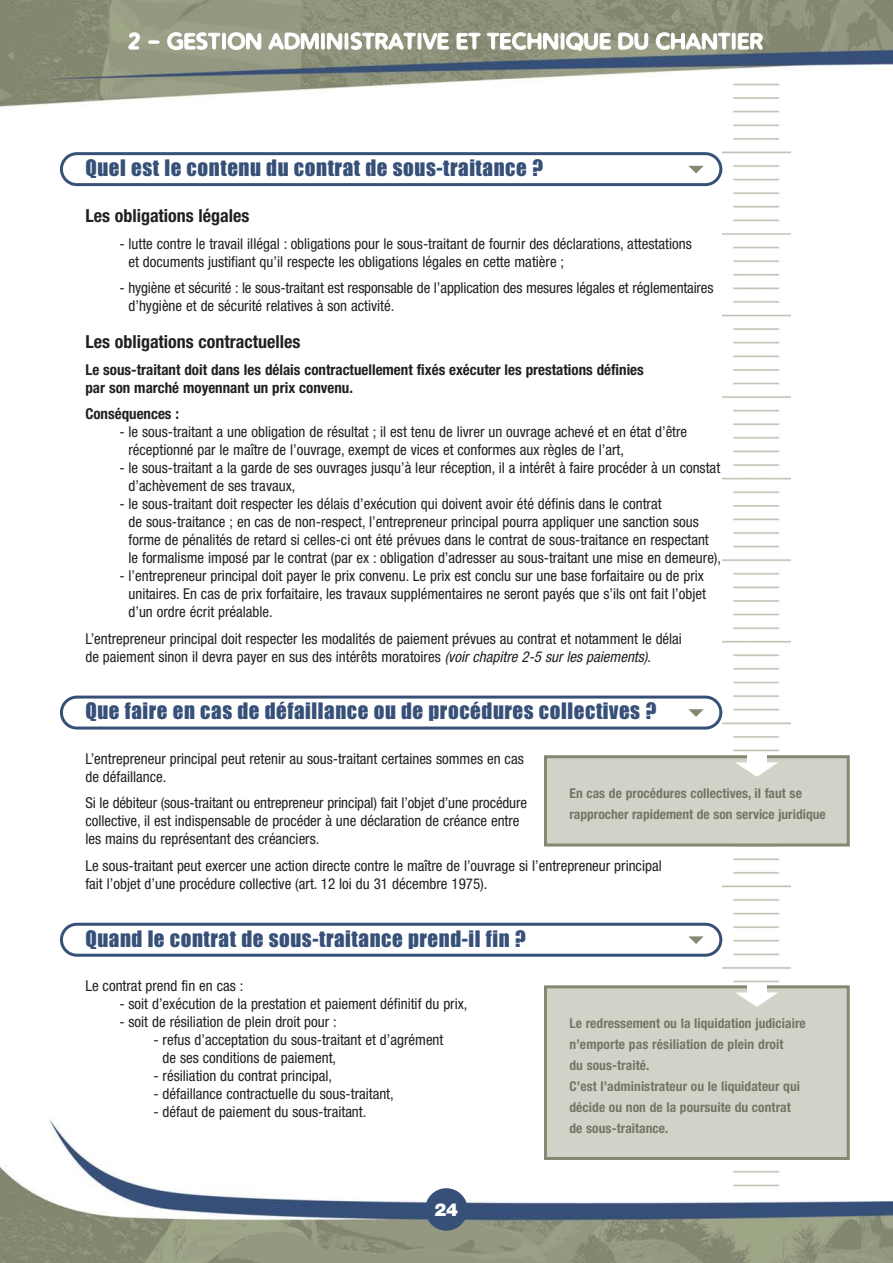
<style>
.page{position:relative;width:893px;height:1263px;background:#fff}
.page>*{position:absolute;margin:0;border:0;box-sizing:border-box;transform-origin:0 0}
.t1{font:21px "Impact";letter-spacing:.025em;color:#365078}
.t2{font:700 21px "Distro";letter-spacing:.06em;color:#fff}
.t3{font:700 condensed 18px "Helvetica Neue";color:#231f20}
.t4{font:900 17.85px "Helvetica Neue";color:#fff}
.t5{font:condensed 15px/18px "Helvetica Neue";color:#231f20}
.t6{font:700 condensed 15px/18px "Helvetica Neue";color:#231f20}
.t7{font:700 condensed 13.5px/21px "Helvetica Neue";letter-spacing:.005em;color:#727763}
.s1{font-style:italic}
</style>
<div class="page">
<img style="left:0;top:0;width:893px;height:1262px">
<img style="left:722px;top:80px;width:68px;height:1114px">
<div style="left:425px;top:1188px;width:42px;height:43px;background:#365078;border-radius:50%"></div>
<svg style="left:60px;top:152px;width:662px;height:34px"></svg>
<svg style="left:60px;top:696px;width:662px;height:34px"></svg>
<svg style="left:60px;top:923px;width:662px;height:34px"></svg>
<div style="left:547px;top:758px;width:300px;height:86px;background:#d1d3c9"></div>
<div style="left:544px;top:755px;width:306px;height:92px;border:3px solid #838871"></div>
<div style="left:547px;top:988px;width:300px;height:169px;background:#d1d3c9"></div>
<div style="left:544px;top:985px;width:306px;height:175px;border:3px solid #838871"></div>
<svg style="left:735px;top:762px;width:43px;height:15px"></svg>
<div style="left:747px;top:755px;width:19px;height:10px;background:#fff"></div>
<svg style="left:735px;top:992px;width:43px;height:15px"></svg>
<div style="left:747px;top:985px;width:19px;height:10px;background:#fff"></div>
<h1 class="t2" style="left:128px;top:33px;width:635px">2 - GESTION ADMINISTRATIVE ET TECHNIQUE DU CHANTIER</h1>
<h1 class="t1" style="left:85px;top:161px;width:459px">Quel est le contenu du contrat de sous-traitance ?</h1>
<p class="t3" style="left:85px;top:209px;width:166px">Les obligations légales</p>
<p class="t5" style="left:128px;top:236px;width:565px;text-indent:-9px">- lutte contre le travail illégal : obligations pour le sous-traitant de fournir des déclarations, attestations et documents justifiant qu’il respecte les obligations légales en cette matière ;</p>
<p class="t5" style="left:128px;top:280px;width:586px;text-indent:-9px">- hygiène et sécurité : le sous-traitant est responsable de l’application des mesures légales et réglementaires d’hygiène et de sécurité relatives à son activité.</p>
<p class="t3" style="left:85px;top:336px;width:216px">Les obligations contractuelles</p>
<p class="t6" style="left:85px;top:362px;width:560px">Le sous-traitant doit dans les délais contractuellement fixés exécuter les prestations définies par son marché moyennant un prix convenu.</p>
<p class="t6" style="left:85px;top:406px;width:95px">Conséquences :</p>
<p class="t5" style="left:128px;top:424px;width:560px;text-indent:-9px">- le sous-traitant a une obligation de résultat ; il est tenu de livrer un ouvrage achevé et en état d’être réceptionné par le maître de l’ouvrage, exempt de vices et conformes aux règles de l’art,</p>
<p class="t5" style="left:128px;top:460px;width:593px;text-indent:-9px">- le sous-traitant a la garde de ses ouvrages jusqu’à leur réception, il a intérêt à faire procéder à un constat d’achèvement de ses travaux,</p>
<p class="t5" style="left:128px;top:496px;width:594px;text-indent:-9px">- le sous-traitant doit respecter les délais d’exécution qui doivent avoir été définis dans le contrat<br>de sous-traitance ; en cas de non-respect, l’entrepreneur principal pourra appliquer une sanction sous forme de pénalités de retard si celles-ci ont été prévues dans le contrat de sous-traitance en respectant le formalisme imposé par le contrat (par ex : obligation d’adresser au sous-traitant une mise en demeure),</p>
<p class="t5" style="left:128px;top:568px;width:579px;text-indent:-9px">- l’entrepreneur principal doit payer le prix convenu. Le prix est conclu sur une base forfaitaire ou de prix unitaires. En cas de prix forfaitaire, les travaux supplémentaires ne seront payés que s’ils ont fait l’objet d’un ordre écrit préalable.</p>
<p class="t5" style="left:85px;top:631px;width:598px">L’entrepreneur principal doit respecter les modalités de paiement prévues au contrat et notamment le délai de paiement sinon il devra payer en sus des intérêts moratoires <span class="s1">(voir chapitre 2-5 sur les paiements)</span>.</p>
<h1 class="t1" style="left:85px;top:704px;width:572px">Que faire en cas de défaillance ou de procédures collectives ?</h1>
<p class="t5" style="left:85px;top:751px;width:440px">L’entrepreneur principal peut retenir au sous-traitant certaines sommes en cas de défaillance.</p>
<p class="t5" style="left:85px;top:795px;width:443px">Si le débiteur (sous-traitant ou entrepreneur principal) fait l’objet d’une procédure collective, il est indispensable de procéder à une déclaration de créance entre les mains du représentant des créanciers.</p>
<p class="t5" style="left:85px;top:858px;width:578px">Le sous-traitant peut exercer une action directe contre le maître de l’ouvrage si l’entrepreneur principal fait l’objet d’une procédure collective (art. 12 loi du 31 décembre 1975).</p>
<h1 class="t1" style="left:85px;top:932px;width:442px">Quand le contrat de sous-traitance prend-il fin ?</h1>
<p class="t5" style="left:85px;top:978px;width:160px">Le contrat prend fin en cas :</p>
<p class="t5" style="left:119px;top:996px;width:350px">- soit d’exécution de la prestation et paiement définitif du prix,</p>
<p class="t5" style="left:119px;top:1014px;width:219px">- soit de résiliation de plein droit pour :</p>
<p class="t5" style="left:163px;top:1032px;width:282px;text-indent:-9px">- refus d’acceptation du sous-traitant et d’agrément de ses conditions de paiement,</p>
<p class="t5" style="left:153px;top:1068px;width:180px">- résiliation du contrat principal,</p>
<p class="t5" style="left:153px;top:1086px;width:242px">- défaillance contractuelle du sous-traitant,</p>
<p class="t5" style="left:153px;top:1104px;width:214px">- défaut de paiement du sous-traitant.</p>
<p class="t7" style="left:569px;top:783px;width:258px">En cas de procédures collectives, il faut se rapprocher rapidement de son service juridique</p>
<p class="t7" style="left:569px;top:1014px;width:238px">Le redressement ou la liquidation judiciaire n’emporte pas résiliation de plein droit<br>du sous-traité.<br>C’est l’administrateur ou le liquidateur qui décide ou non de la poursuite du contrat de sous-traitance.</p>
<p class="t4" style="left:434px;top:1203px;width:25px">24</p>
</div>
